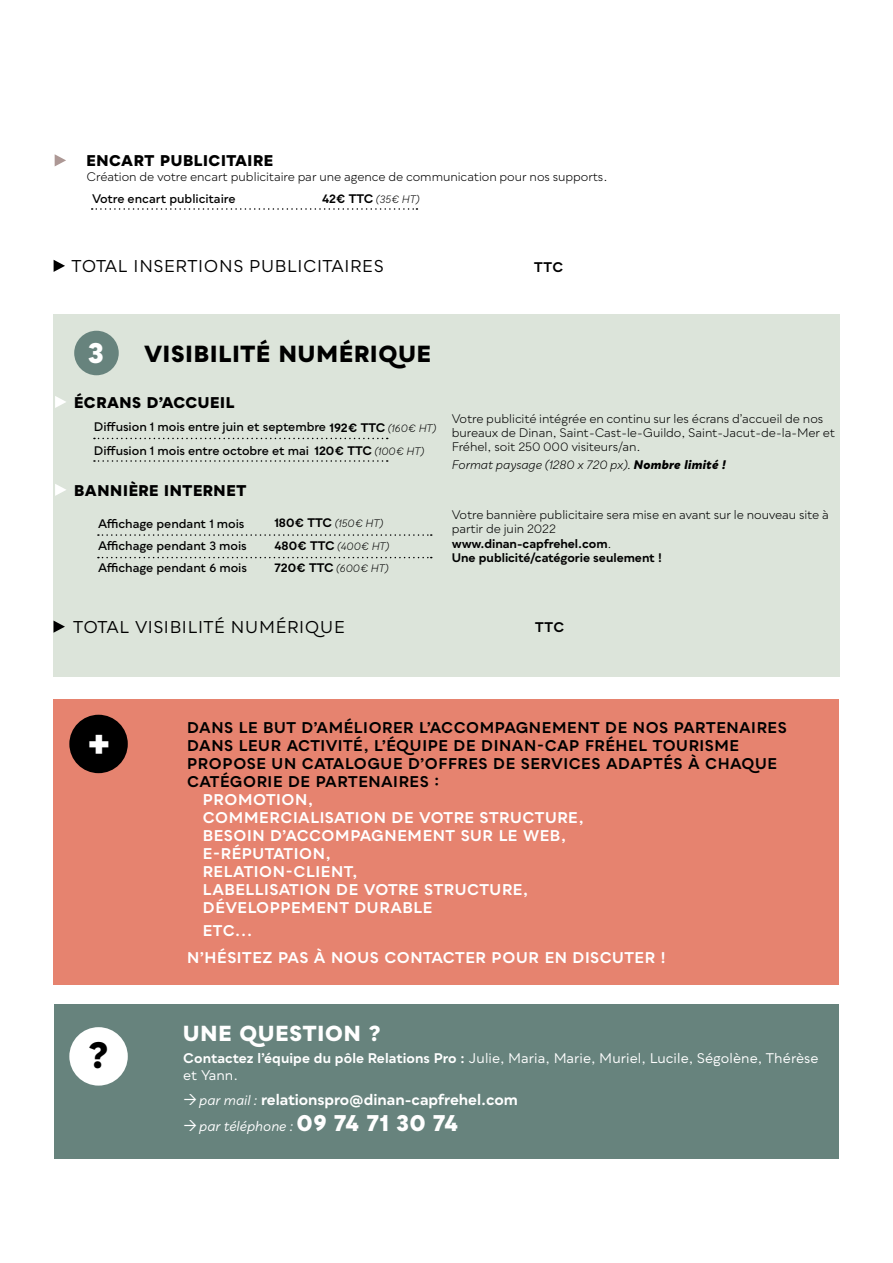
<style>
.page{position:relative;width:893px;height:1263px;background:#fff}
.page>*{position:absolute;margin:0;border:0;box-sizing:border-box;transform-origin:0 0}
.t1{font:800 42px "Qualion";color:#fff}
.t2{font:800 35.55px "Qualion";color:#000}
.t3{font:800 28.2px "Qualion";color:#fff}
.t4{font:800 22.5px "Qualion";letter-spacing:.04em;color:#000}
.t5{font:800 21px "Qualion";letter-spacing:.045em;color:#fff}
.t6{font:16.5px "Qualion";letter-spacing:.03em;color:#000}
.t7{font:700 15px/26.7px "Qualion";letter-spacing:.03em;color:#fff}
.t8{font:700 15px "Qualion";letter-spacing:.035em;color:#000}
.t9{font:800 15px "Qualion";letter-spacing:.03em;color:#000}
.t10{font:700 15px "Qualion";letter-spacing:-.005em;color:#fff}
.t11{font:13.5px/17.2px "Qualion";letter-spacing:.005em;color:#fff}
.t12{font:italic 13.5px "Qualion";color:#fff}
.t13{font:700 13.5px "Qualion";letter-spacing:.035em;color:#000}
.t14{font:12px/14.4px "Qualion";letter-spacing:-.005em;color:#000}
.t15{font:600 12px/24px "Qualion";letter-spacing:-.005em;color:#000}
.t16{font:italic 12px "Qualion";color:#000}
.t17{font:700 12px "Qualion";color:#000}
.t18{font:italic 10.5px/22px "Qualion";color:#000}
.s1{font-style:normal;font-size:12px}
.s2{font-weight:700}
.s3{font-weight:400;font-style:italic;font-size:10.5px}
.s4{font-weight:700;font-style:normal;font-size:12px}
.s5{font-weight:800}
.s6{font-weight:400;font-style:italic;font-size:13.5px}
.s7{font-weight:800;font-style:normal;font-size:22.5px}
</style>
<div class="page">
<div style="left:54px;top:314px;width:786px;height:363px;background:#dce4da"></div>
<svg style="left:94px;top:438px;width:294px;height:1px"></svg>
<svg style="left:94px;top:460px;width:294px;height:2px"></svg>
<svg style="left:55px;top:396px;width:11px;height:12px"></svg>
<svg style="left:55px;top:484px;width:11px;height:12px"></svg>
<svg style="left:54px;top:621px;width:11px;height:12px"></svg>
<svg style="left:98px;top:534px;width:334px;height:2px"></svg>
<svg style="left:98px;top:557px;width:334px;height:1px"></svg>
<div style="left:74px;top:331px;width:45px;height:44px;background:#67837d;border-radius:50%"></div>
<svg style="left:54px;top:260px;width:11px;height:12px"></svg>
<svg style="left:92px;top:208px;width:325px;height:2px"></svg>
<svg style="left:55px;top:154px;width:11px;height:12px"></svg>
<div style="left:54px;top:699px;width:785px;height:285px;background:#e6836f"></div>
<div style="left:54px;top:1003px;width:784px;height:155px;background:#67837d"></div>
<div style="left:69px;top:1027px;width:59px;height:58px;background:#fff;border-radius:50%"></div>
<div style="left:69px;top:715px;width:59px;height:58px;background:#000;border-radius:50%"></div>
<p class="t9" style="left:87px;top:152px;width:188px">ENCART PUBLICITAIRE</p>
<p class="t14" style="left:87px;top:169px;width:522px">Création de votre encart publicitaire par une agence de communication pour nos supports.</p>
<p class="t18" style="left:339px;top:189px;width:82px"><span class="s1">35 € HT</span>(35€ HT)</p>
<p class="t15" style="left:92px;top:187px;width:145px">Votre encart publicitaire</p>
<p class="t17" style="left:322px;top:192px;width:53px">42€ TTC</p>
<p class="t6" style="left:72px;top:256px;width:314px">TOTAL INSERTIONS PUBLICITAIRES</p>
<p class="t13" style="left:534px;top:259px;width:31px">TTC</p>
<p class="t3" style="left:88px;top:337px;width:17px">3</p>
<p class="t4" style="left:144px;top:342px;width:288px">VISIBILITÉ NUMÉRIQUE</p>
<p class="t9" style="left:74px;top:394px;width:162px">ÉCRANS D’ACCUEIL</p>
<p class="t15" style="left:94px;top:415px;width:344px">Diffusion 1 mois entre juin et septembre <span class="s2">192€ TTC</span> <span class="s3">(160€ HT)<br></span>Diffusion 1 mois entre octobre et mai <span class="s2">120€ TTC</span> <span class="s3">(100€ HT)</span></p>
<p class="t9" style="left:74px;top:482px;width:174px">BANNIÈRE INTERNET</p>
<p class="t15" style="left:98px;top:511px;width:148px">Affichage pendant 1 mois</p>
<p class="t18" style="left:274px;top:513px;width:117px"><span class="s4">180€ TTC</span> (150€ HT)<br><span class="s4">480€ TTC</span> (400€ HT)<br><span class="s4">720€ TTC</span> (600€ HT)</p>
<p class="t15" style="left:98px;top:535px;width:150px;line-height:21.9px">Affichage pendant 3 mois<br>Affichage pendant 6 mois</p>
<p class="t14" style="left:452px;top:411px;width:385px">Votre publicité intégrée en continu sur les écrans d’accueil de nos bureaux de Dinan, Saint-Cast-le-Guildo, Saint-Jacut-de-la-Mer et<br>Fréhel, soit 250 000 visiteurs/an.</p>
<p class="t16" style="left:452px;top:458px;width:276px">Format paysage (1280 x 720 px). <span class="s5">Nombre limité !</span></p>
<p class="t14" style="left:452px;top:507px;width:378px">Votre bannière publicitaire sera mise en avant sur le nouveau site à partir de juin 2022<br><span class="s2">www.dinan-capfrehel.com</span>.<br><span class="s2">Une publicité/catégorie seulement !</span></p>
<p class="t6" style="left:73px;top:617px;width:273px">TOTAL VISIBILITÉ NUMÉRIQUE</p>
<p class="t13" style="left:535px;top:620px;width:31px">TTC</p>
<p class="t1" style="left:87px;top:720px;width:25px">+</p>
<p class="t2" style="left:89px;top:1035px;width:21px">?</p>
<p class="t8" style="left:187px;top:719px;width:601px">DANS LE BUT D’AMÉLIORER L’ACCOMPAGNEMENT DE NOS PARTENAIRES</p>
<p class="t8" style="left:187px;top:737px;width:554px">DANS LEUR ACTIVITÉ, L’ÉQUIPE DE DINAN-CAP FRÉHEL TOURISME</p>
<p class="t8" style="left:187px;top:755px;width:592px">PROPOSE UN CATALOGUE D’OFFRES DE SERVICES ADAPTÉS À CHAQUE</p>
<p class="t8" style="left:187px;top:773px;width:253px">CATÉGORIE DE PARTENAIRES :</p>
<p class="t7" style="left:203px;top:787px;width:112px">PROMOTION,</p>
<p class="t7" style="left:203px;top:805px;width:382px">COMMERCIALISATION DE VOTRE STRUCTURE,</p>
<p class="t7" style="left:203px;top:823px;width:365px">BESOIN D’ACCOMPAGNEMENT SUR LE WEB,</p>
<p class="t7" style="left:203px;top:841px;width:129px">E-RÉPUTATION,</p>
<p class="t7" style="left:203px;top:859px;width:156px">RELATION-CLIENT,</p>
<p class="t7" style="left:203px;top:877px;width:327px">LABELLISATION DE VOTRE STRUCTURE,</p>
<p class="t7" style="left:203px;top:895px;width:231px">DÉVELOPPEMENT DURABLE</p>
<p class="t7" style="left:187px;top:917px;width:480px;text-indent:16px">ETC...<br>N’HÉSITEZ PAS À NOUS CONTACTER POUR EN DISCUTER !</p>
<p class="t5" style="left:183px;top:1022px;width:199px">UNE QUESTION ?</p>
<p class="t11" style="left:183px;top:1049px;width:637px"><span class="s2">Contactez l’équipe du pôle Relations Pro :</span> Julie, Maria, Marie, Muriel, Lucile, Ségolène, Thérèse et Yann.</p>
<p class="t10" style="left:199px;top:1091px;width:320px"><span class="s6">par mail :</span> relationspro@dinan-capfrehel.com</p>
<p class="t12" style="left:199px;top:1118px;width:260px">par téléphone : <span class="s7">09 74 71 30 74</span></p>
</div>
